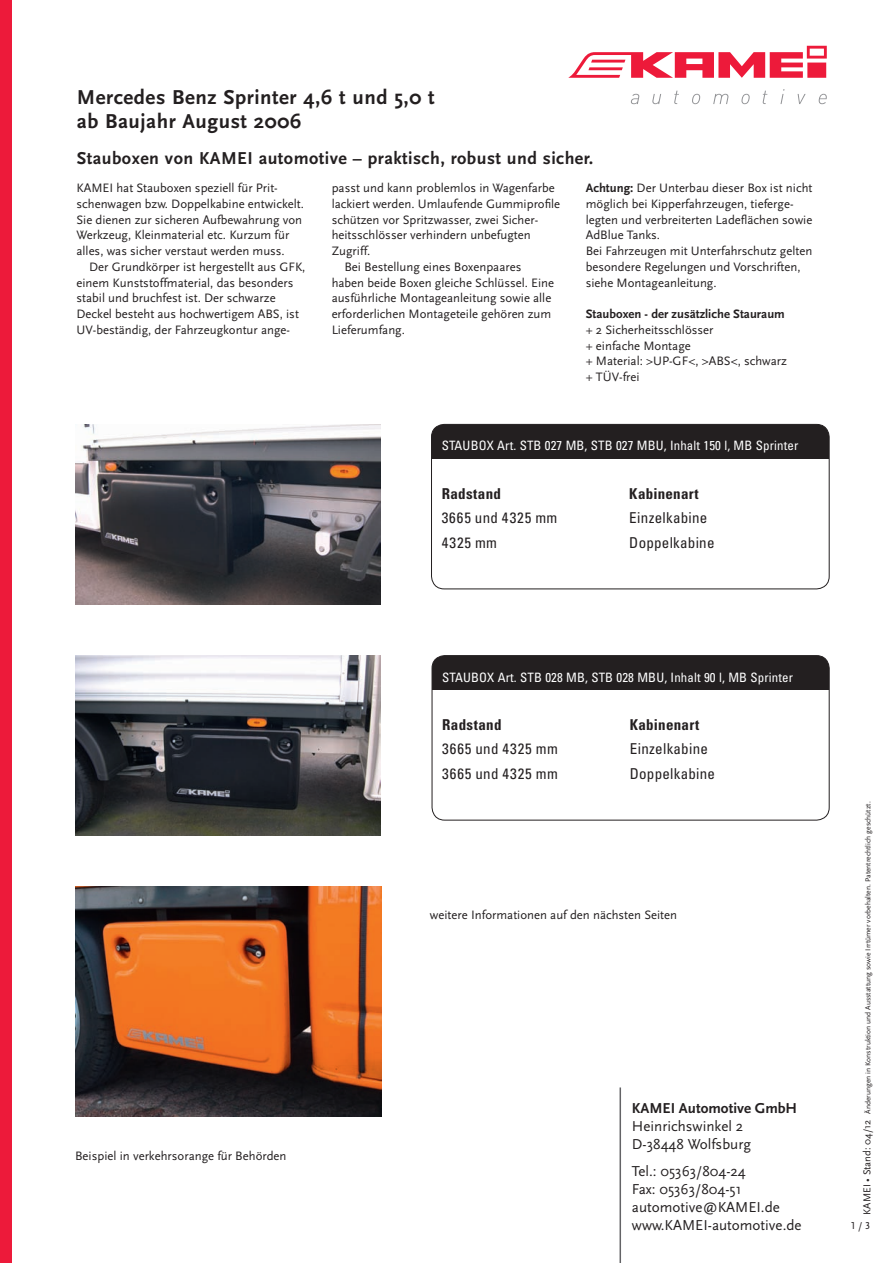
<style>
.page{position:relative;width:893px;height:1263px;background:#fff}
.page>*{position:absolute;margin:0;border:0;box-sizing:border-box;transform-origin:0 0}
.t1{font:700 21px/24px "Scala Sans";letter-spacing:.025em;color:#231f20}
.t2{font:700 18px "Scala Sans";letter-spacing:.025em;color:#231f20}
.t3{font:15px/18px "Scala Sans";color:#231f20}
.t4{font:condensed 15px "Univers LT";letter-spacing:.02em;color:#231f20}
.t5{font:condensed 15px "Univers LT";letter-spacing:.055em;color:#231f20}
.t6{font:700 condensed 15px "Univers LT";letter-spacing:.02em;color:#231f20}
.t7{font:700 15px "Scala Sans";color:#231f20}
.t8{font:condensed 12.9px "Univers LT";letter-spacing:.01em;color:#fff}
.t9{font:12.75px/15.8px "Scala Sans";color:#231f20}
.t10{font:700 12.75px "Scala Sans";color:#231f20}
.t11{font:10.5px "Scala Sans LF";color:#231f20}
.t12{font:7.5px "Scala Sans";color:#231f20}
.s1{font-weight:700}
.s2{font-size:10.5px}
</style>
<div class="page">
<img style="left:75px;top:887px;width:306px;height:229px">
<div style="left:0;top:0;width:11px;height:1263px;background:#ed1a3a"></div>
<svg style="left:568px;top:46px;width:259px;height:32px"></svg>
<svg style="left:631px;top:94px;width:8px;height:10px"></svg>
<svg style="left:652px;top:94px;width:9px;height:10px"></svg>
<svg style="left:674px;top:91px;width:5px;height:13px"></svg>
<svg style="left:692px;top:94px;width:8px;height:10px"></svg>
<svg style="left:713px;top:94px;width:15px;height:10px"></svg>
<svg style="left:741px;top:94px;width:9px;height:10px"></svg>
<svg style="left:763px;top:91px;width:4px;height:13px"></svg>
<svg style="left:780px;top:89px;width:4px;height:15px"></svg>
<svg style="left:797px;top:94px;width:8px;height:10px"></svg>
<svg style="left:819px;top:94px;width:8px;height:10px"></svg>
<hr style="left:619px;top:1087px;width:2px;height:176px;background:#636366">
<img style="left:75px;top:424px;width:306px;height:180px">
<div style="left:431px;top:424px;width:398px;height:34px;background:#231f20"></div>
<div style="left:431px;top:424px;width:398px;height:165px;border:1px solid #231f20;border-radius:13px"></div>
<img style="left:75px;top:655px;width:306px;height:181px">
<div style="left:432px;top:656px;width:397px;height:34px;background:#231f20"></div>
<div style="left:432px;top:655px;width:397px;height:165px;border:1px solid #231f20;border-radius:13px"></div>
<h1 class="t1" style="left:77px;top:87px;width:359px">Mercedes Benz Sprinter 4,6 t und 5,0 t ab Baujahr August 2006</h1>
<h2 class="t2" style="left:77px;top:151px;width:518px">Stauboxen von KAMEI automotive – praktisch, robust und sicher.</h2>
<p class="t9" style="left:76px;top:181px;width:229px">KAMEI hat Stauboxen speziell für Prit&shy;schenwagen bzw. Doppelkabine entwickelt.<br>Sie dienen zur sicheren Aufbewahrung von Werkzeug, Kleinmaterial etc. Kurzum für alles, was sicher verstaut werden muss.</p>
<p class="t9" style="left:76px;top:260px;width:230px;text-indent:13px">Der Grundkörper ist hergestellt aus GFK, einem Kunststoffmaterial, das besonders stabil und bruchfest ist. Der schwarze Deckel besteht aus hochwertigem ABS, ist UV-beständig, der Fahrzeugkontur ange-</p>
<p class="t9" style="left:332px;top:181px;width:225px">passt und kann problemlos in Wagenfarbe</p>
<p class="t9" style="left:332px;top:197px;width:230px">lackiert werden. Umlaufende Gummiprofile</p>
<p class="t9" style="left:332px;top:213px;width:208px">schützen vor Spritzwasser, zwei Sicher-</p>
<p class="t9" style="left:332px;top:228px;width:201px">heitsschlösser verhindern unbefugten</p>
<p class="t9" style="left:332px;top:244px;width:40px">Zugriff.</p>
<p class="t9" style="left:344px;top:260px;width:178px">Bei Bestellung eines Boxenpaares</p>
<p class="t9" style="left:332px;top:276px;width:224px">haben beide Boxen gleiche Schlüssel. Eine</p>
<p class="t9" style="left:332px;top:291px;width:221px">ausführliche Montageanleitung sowie alle</p>
<p class="t9" style="left:332px;top:307px;width:221px">erforderlichen Montageteile gehören zum</p>
<p class="t9" style="left:332px;top:323px;width:75px">Lieferumfang.</p>
<p class="t9" style="left:586px;top:181px;width:228px"><span class="s1">Achtung:</span> Der Unterbau dieser Box ist nicht möglich bei Kipperfahrzeugen, tieferge&shy;legten und verbreiterten Ladeflächen sowie AdBlue Tanks.<br>Bei Fahrzeugen mit Unterfahrschutz gelten besondere Regelungen und Vorschriften, siehe Montageanleitung.</p>
<p class="t10" style="left:586px;top:309px;width:201px">Stauboxen - der zusätzliche Stauraum</p>
<p class="t9" style="left:586px;top:323px;width:203px">+ 2 Sicherheitsschlösser<br>+ einfache Montage<br>+ Material: &gt;UP-GF&lt;, &gt;ABS&lt;, schwarz + TÜV-frei</p>
<p class="t8" style="left:442px;top:441px;width:358px">STAUBOX Art. STB 027 MB, STB 027 MBU, Inhalt 150 l, MB Sprinter</p>
<p class="t6" style="left:442px;top:485px;width:61px">Radstand</p>
<p class="t6" style="left:629px;top:485px;width:71px">Kabinenart</p>
<p class="t5" style="left:442px;top:512px;width:117px">3665 und 4325 mm</p>
<p class="t4" style="left:629px;top:512px;width:80px">Einzelkabine</p>
<p class="t4" style="left:442px;top:536px;width:57px">4325 mm</p>
<p class="t4" style="left:629px;top:536px;width:87px">Doppelkabine</p>
<p class="t9" style="left:75px;top:1149px;width:213px">Beispiel in verkehrsorange für Behörden</p>
<p class="t8" style="left:442px;top:672px;width:352px">STAUBOX Art. STB 028 MB, STB 028 MBU, Inhalt 90 l, MB Sprinter</p>
<p class="t6" style="left:442px;top:716px;width:61px">Radstand</p>
<p class="t6" style="left:630px;top:716px;width:71px">Kabinenart</p>
<p class="t5" style="left:442px;top:743px;width:117px">3665 und 4325 mm</p>
<p class="t4" style="left:630px;top:743px;width:80px">Einzelkabine</p>
<p class="t5" style="left:442px;top:768px;width:117px">3665 und 4325 mm</p>
<p class="t4" style="left:630px;top:768px;width:87px">Doppelkabine</p>
<p class="t9" style="left:430px;top:908px;width:249px">weitere Informationen auf den nächsten Seiten</p>
<p class="t7" style="left:632px;top:1103px;width:167px">KAMEI Automotive GmbH</p>
<p class="t3" style="left:632px;top:1119px;width:121px">Heinrichswinkel 2<br>D-38448 Wolfsburg</p>
<p class="t3" style="left:632px;top:1164px;width:171px">Tel.: 05363/804-24<br>Fax: 05363/804-51 automotive@KAMEI.de www.KAMEI-automotive.de</p>
<p class="t12" style="left:865px;top:1215px;width:414px;rotate:-90deg"><span class="s2">KAMEI • Stand: 04/12</span> Änderungen in Konstruktion und Ausstattung sowie Irrtümer vorbehalten. Patentrechtlich geschützt.</p>
<p class="t11" style="left:850px;top:1220px;width:22px">1 / 3</p>
</div>
